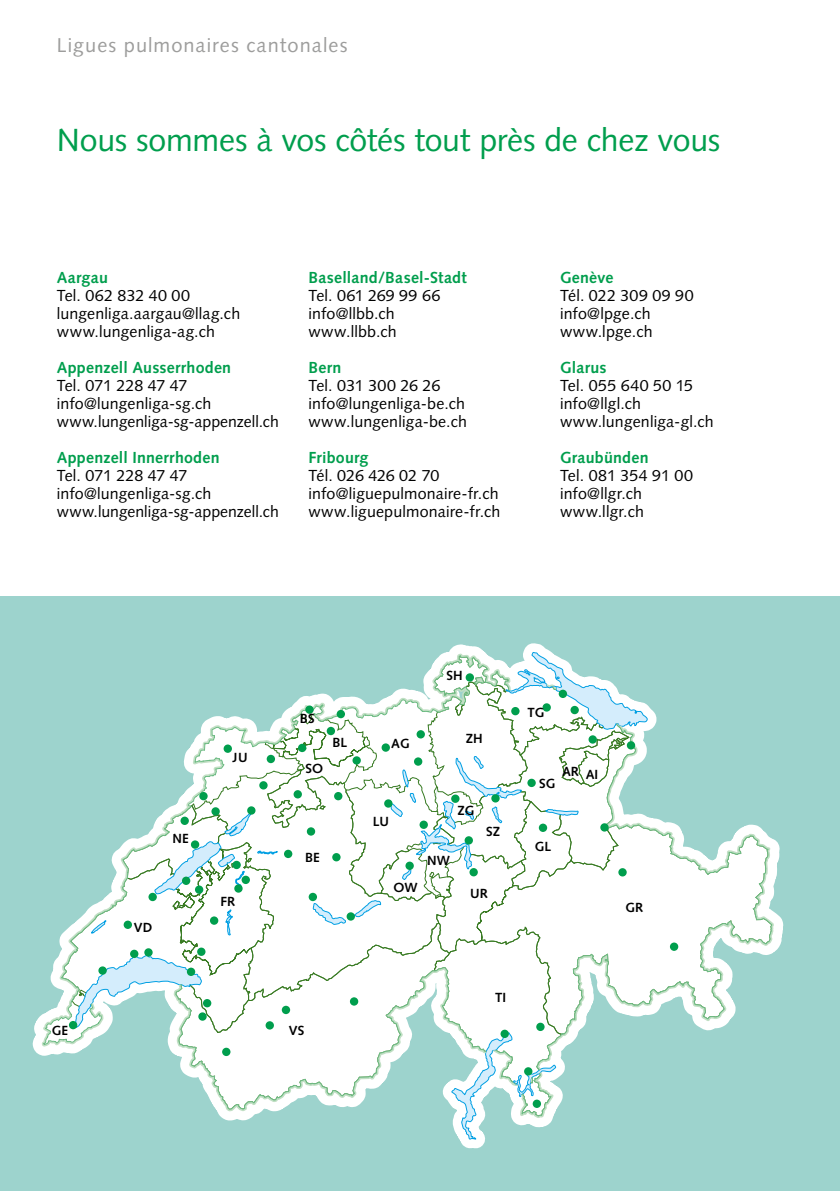
<style>
.page{position:relative;width:840px;height:1191px;background:#fff}
.page>*{position:absolute;margin:0;border:0;box-sizing:border-box;transform-origin:0 0}
.t1{font:32px "Syntax LT Std";letter-spacing:-.01em;color:#009e4d}
.t2{font:20px "Syntax LT Std";letter-spacing:.05em;color:#9d9d9c}
.t3{font:16px/18px "Syntax LT Std";letter-spacing:.01em;color:#000}
.t4{font:700 16px "Syntax LT Std";letter-spacing:.015em;color:#009e4d}
.t5{font:700 13.2px "Syntax LT Pro";color:#000}
</style>
<div class="page">
<div style="left:0;top:596px;width:839px;height:595px;background:#9dd3cd"></div>
<svg style="left:220px;top:652px;width:335px;height:487px"></svg>
<svg style="left:220px;top:655px;width:552px;height:362px"></svg>
<svg style="left:43px;top:665px;width:689px;height:451px"></svg>
<div style="left:69px;top:1021px;width:8px;height:8px;background:#009e4d;border-radius:50%"></div>
<div style="left:98px;top:966px;width:9px;height:8px;background:#009e4d;border-radius:50%"></div>
<div style="left:144px;top:948px;width:8px;height:8px;background:#009e4d;border-radius:50%"></div>
<div style="left:130px;top:949px;width:8px;height:9px;background:#009e4d;border-radius:50%"></div>
<svg style="left:148px;top:892px;width:9px;height:9px"></svg>
<div style="left:124px;top:920px;width:8px;height:9px;background:#009e4d;border-radius:50%"></div>
<div style="left:182px;top:876px;width:8px;height:9px;background:#009e4d;border-radius:50%"></div>
<div style="left:195px;top:885px;width:8px;height:9px;background:#009e4d;border-radius:50%"></div>
<div style="left:210px;top:916px;width:8px;height:8px;background:#009e4d;border-radius:50%"></div>
<div style="left:197px;top:947px;width:8px;height:9px;background:#009e4d;border-radius:50%"></div>
<div style="left:234px;top:884px;width:8px;height:8px;background:#009e4d;border-radius:50%"></div>
<div style="left:241px;top:875px;width:9px;height:9px;background:#009e4d;border-radius:50%"></div>
<svg style="left:232px;top:860px;width:9px;height:9px"></svg>
<div style="left:191px;top:840px;width:8px;height:8px;background:#009e4d;border-radius:50%"></div>
<div style="left:180px;top:816px;width:9px;height:9px;background:#009e4d;border-radius:50%"></div>
<div style="left:199px;top:792px;width:8px;height:8px;background:#009e4d;border-radius:50%"></div>
<div style="left:247px;top:806px;width:8px;height:8px;background:#009e4d;border-radius:50%"></div>
<div style="left:187px;top:967px;width:8px;height:9px;background:#009e4d;border-radius:50%"></div>
<div style="left:198px;top:1012px;width:8px;height:8px;background:#009e4d;border-radius:50%"></div>
<div style="left:222px;top:1047px;width:8px;height:9px;background:#009e4d;border-radius:50%"></div>
<div style="left:265px;top:1021px;width:9px;height:8px;background:#009e4d;border-radius:50%"></div>
<svg style="left:281px;top:1005px;width:9px;height:9px"></svg>
<div style="left:350px;top:997px;width:8px;height:8px;background:#009e4d;border-radius:50%"></div>
<div style="left:346px;top:912px;width:9px;height:8px;background:#009e4d;border-radius:50%"></div>
<svg style="left:308px;top:892px;width:9px;height:9px"></svg>
<div style="left:259px;top:781px;width:8px;height:8px;background:#009e4d;border-radius:50%"></div>
<div style="left:211px;top:807px;width:9px;height:8px;background:#009e4d;border-radius:50%"></div>
<div style="left:284px;top:849px;width:8px;height:9px;background:#009e4d;border-radius:50%"></div>
<div style="left:306px;top:827px;width:9px;height:8px;background:#009e4d;border-radius:50%"></div>
<div style="left:332px;top:853px;width:8px;height:8px;background:#009e4d;border-radius:50%"></div>
<div style="left:384px;top:799px;width:8px;height:8px;background:#009e4d;border-radius:50%"></div>
<div style="left:381px;top:743px;width:9px;height:8px;background:#009e4d;border-radius:50%"></div>
<div style="left:414px;top:757px;width:8px;height:8px;background:#009e4d;border-radius:50%"></div>
<div style="left:416px;top:730px;width:8px;height:8px;background:#009e4d;border-radius:50%"></div>
<div style="left:465px;top:673px;width:8px;height:8px;background:#009e4d;border-radius:50%"></div>
<div style="left:491px;top:794px;width:8px;height:8px;background:#009e4d;border-radius:50%"></div>
<div style="left:527px;top:778px;width:8px;height:9px;background:#009e4d;border-radius:50%"></div>
<svg style="left:538px;top:823px;width:9px;height:9px"></svg>
<div style="left:511px;top:707px;width:8px;height:8px;background:#009e4d;border-radius:50%"></div>
<div style="left:542px;top:703px;width:8px;height:8px;background:#009e4d;border-radius:50%"></div>
<div style="left:558px;top:689px;width:8px;height:9px;background:#009e4d;border-radius:50%"></div>
<div style="left:570px;top:706px;width:8px;height:8px;background:#009e4d;border-radius:50%"></div>
<div style="left:588px;top:735px;width:8px;height:8px;background:#009e4d;border-radius:50%"></div>
<div style="left:626px;top:741px;width:8px;height:8px;background:#009e4d;border-radius:50%"></div>
<div style="left:600px;top:823px;width:8px;height:8px;background:#009e4d;border-radius:50%"></div>
<div style="left:618px;top:868px;width:8px;height:8px;background:#009e4d;border-radius:50%"></div>
<svg style="left:669px;top:942px;width:9px;height:9px"></svg>
<div style="left:536px;top:1022px;width:8px;height:9px;background:#009e4d;border-radius:50%"></div>
<div style="left:500px;top:1029px;width:8px;height:9px;background:#009e4d;border-radius:50%"></div>
<div style="left:524px;top:1067px;width:8px;height:8px;background:#009e4d;border-radius:50%"></div>
<div style="left:405px;top:861px;width:8px;height:9px;background:#009e4d;border-radius:50%"></div>
<div style="left:419px;top:820px;width:8px;height:9px;background:#009e4d;border-radius:50%"></div>
<div style="left:464px;top:836px;width:8px;height:8px;background:#009e4d;border-radius:50%"></div>
<div style="left:469px;top:868px;width:8px;height:8px;background:#009e4d;border-radius:50%"></div>
<div style="left:451px;top:794px;width:8px;height:9px;background:#009e4d;border-radius:50%"></div>
<div style="left:293px;top:790px;width:9px;height:8px;background:#009e4d;border-radius:50%"></div>
<div style="left:223px;top:744px;width:9px;height:9px;background:#009e4d;border-radius:50%"></div>
<div style="left:266px;top:755px;width:9px;height:8px;background:#009e4d;border-radius:50%"></div>
<div style="left:298px;top:743px;width:8px;height:9px;background:#009e4d;border-radius:50%"></div>
<div style="left:305px;top:705px;width:8px;height:9px;background:#009e4d;border-radius:50%"></div>
<div style="left:336px;top:710px;width:9px;height:8px;background:#009e4d;border-radius:50%"></div>
<div style="left:326px;top:727px;width:9px;height:8px;background:#009e4d;border-radius:50%"></div>
<div style="left:352px;top:756px;width:8px;height:8px;background:#009e4d;border-radius:50%"></div>
<div style="left:334px;top:792px;width:8px;height:8px;background:#009e4d;border-radius:50%"></div>
<div style="left:532px;top:1099px;width:8px;height:9px;background:#009e4d;border-radius:50%"></div>
<div style="left:203px;top:999px;width:8px;height:8px;background:#009e4d;border-radius:50%"></div>
<p class="t2" style="left:57px;top:33px;width:292px">Ligues pulmonaires cantonales</p>
<h1 class="t1" style="left:57px;top:121px;width:664px">Nous sommes à vos côtés tout près de chez vous</h1>
<p class="t4" style="left:57px;top:268px;width:53px">Aargau</p>
<p class="t3" style="left:57px;top:287px;width:185px">Tel. 062 832 40 00 lungenliga.aargau@llag.ch www.lungenliga-ag.ch</p>
<p class="t4" style="left:57px;top:358px;width:176px">Appenzell Ausserrhoden</p>
<p class="t3" style="left:57px;top:377px;width:223px">Tel. 071 228 47 47 info@lungenliga-sg.ch www.lungenliga-sg-appenzell.ch</p>
<p class="t4" style="left:57px;top:448px;width:164px">Appenzell Innerrhoden</p>
<p class="t3" style="left:57px;top:467px;width:223px">Tel. 071 228 47 47 info@lungenliga-sg.ch www.lungenliga-sg-appenzell.ch</p>
<p class="t4" style="left:308px;top:268px;width:160px">Baselland/Basel-Stadt</p>
<p class="t3" style="left:308px;top:287px;width:133px">Tel. 061 269 99 66 info@llbb.ch www.llbb.ch</p>
<p class="t4" style="left:308px;top:358px;width:34px">Bern</p>
<p class="t3" style="left:308px;top:377px;width:160px">Tel. 031 300 26 26 info@lungenliga-be.ch www.lungenliga-be.ch</p>
<p class="t4" style="left:308px;top:448px;width:62px">Fribourg</p>
<p class="t3" style="left:308px;top:467px;width:193px">Tél. 026 426 02 70 info@liguepulmonaire-fr.ch www.liguepulmonaire-fr.ch</p>
<p class="t4" style="left:559px;top:268px;width:55px">Genève</p>
<p class="t3" style="left:559px;top:287px;width:135px">Tél. 022 309 09 90 info@lpge.ch www.lpge.ch</p>
<p class="t4" style="left:559px;top:358px;width:48px">Glarus</p>
<p class="t3" style="left:559px;top:377px;width:155px">Tel. 055 640 50 15 info@llgl.ch www.lungenliga-gl.ch</p>
<p class="t4" style="left:559px;top:448px;width:90px">Graubünden</p>
<p class="t3" style="left:559px;top:467px;width:135px">Tel. 081 354 91 00 info@llgr.ch www.llgr.ch</p>
<p class="t5" style="left:52px;top:1023px;width:18px">GE</p>
<p class="t5" style="left:172px;top:830px;width:18px">NE</p>
<p class="t5" style="left:134px;top:919px;width:20px">VD</p>
<p class="t5" style="left:233px;top:750px;width:16px">JU</p>
<p class="t5" style="left:220px;top:893px;width:16px">FR</p>
<p class="t5" style="left:446px;top:667px;width:18px">SH</p>
<p class="t5" style="left:300px;top:711px;width:16px">BS</p>
<p class="t5" style="left:527px;top:705px;width:18px">TG</p>
<p class="t5" style="left:332px;top:734px;width:16px">BL</p>
<p class="t5" style="left:391px;top:736px;width:20px">AG</p>
<p class="t5" style="left:465px;top:731px;width:18px">ZH</p>
<p class="t5" style="left:305px;top:761px;width:19px">SO</p>
<p class="t5" style="left:562px;top:765px;width:38px">AR AI</p>
<p class="t5" style="left:539px;top:775px;width:18px">SG</p>
<p class="t5" style="left:372px;top:813px;width:18px">LU</p>
<p class="t5" style="left:457px;top:803px;width:18px">ZG</p>
<p class="t5" style="left:486px;top:823px;width:15px">SZ</p>
<p class="t5" style="left:305px;top:849px;width:16px">BE</p>
<p class="t5" style="left:427px;top:852px;width:24px">NW</p>
<p class="t5" style="left:534px;top:839px;width:18px">GL</p>
<p class="t5" style="left:393px;top:879px;width:26px">OW</p>
<p class="t5" style="left:470px;top:885px;width:19px">UR</p>
<p class="t5" style="left:625px;top:899px;width:19px">GR</p>
<p class="t5" style="left:289px;top:1023px;width:17px">VS</p>
<p class="t5" style="left:495px;top:990px;width:13px">TI</p>
</div>
